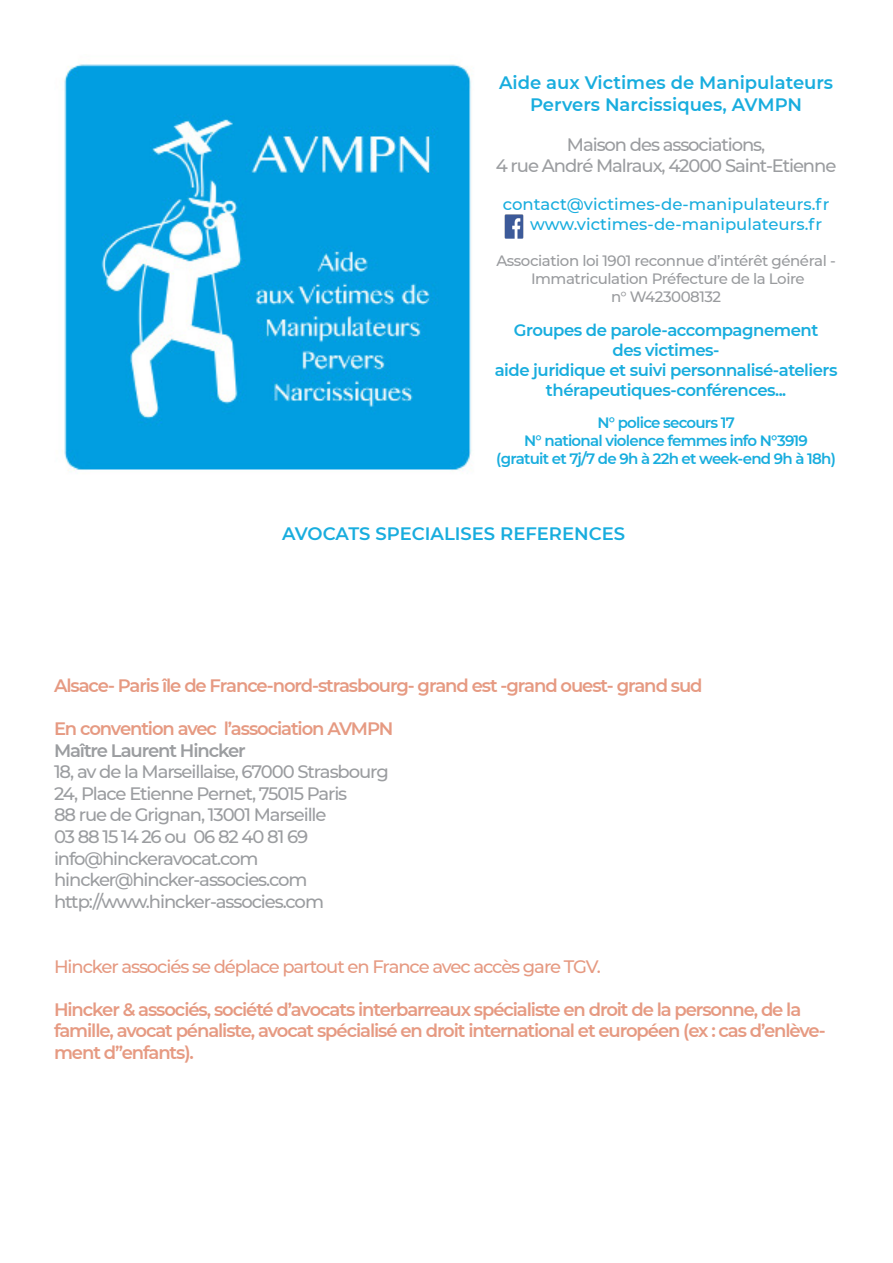
<style>
.page{position:relative;width:893px;height:1263px;background:#fff}
.page>*{position:absolute;margin:0;border:0;box-sizing:border-box;transform-origin:0 0}
.t1{font:600 18px/21.6px "Montserrat";letter-spacing:-.06em;color:#e69a82}
.t2{font:500 18px/21.6px "Montserrat";letter-spacing:-.06em;color:#9b9da0;text-align:center}
.t3{font:600 18px/21.6px "Montserrat";color:#18adde;text-align:center}
.t4{font:500 18px "Montserrat";letter-spacing:-.06em;color:#e69a82}
.t5{font:600 18px "Montserrat";letter-spacing:-.06em;color:#9b9da0}
.t6{font:600 16.5px/19.8px "Montserrat";letter-spacing:-.03em;color:#18adde;text-align:center}
.t7{font:500 16.5px/19.8px "Montserrat";color:#18adde}
.t8{font:600 15px/18px "Montserrat";letter-spacing:-.05em;color:#18adde;text-align:center}
.t9{font:500 15px/18px "Montserrat";letter-spacing:-.03em;color:#999b9e;text-align:center}
</style>
<div class="page">
<img style="left:64px;top:64px;width:408px;height:407px">
<img style="left:504px;top:215px;width:20px;height:23px">
<p class="t3" style="left:499px;top:71px;width:336px">Aide aux Victimes de Manipulateurs<br>Pervers Narcissiques, AVMPN</p>
<p class="t2" style="left:496px;top:133px;width:342px">Maison des associations,<br>4 rue André Malraux, 42000 Saint-Etienne</p>
<p class="t7" style="left:530px;top:194px;width:301px;text-indent:-27px">contact@victimes-de-manipulateurs.fr www.victimes-de-manipulateurs.fr</p>
<p class="t9" style="left:496px;top:251px;width:341px">Association loi 1901 reconnue d’intérêt général -<br>Immatriculation Préfecture de la Loire<br>n° W423008132</p>
<p class="t6" style="left:495px;top:320px;width:344px">Groupes de parole-accompagnement<br>des victimes-<br>aide juridique et suivi personnalisé-ateliers thérapeutiques-conférences...</p>
<p class="t8" style="left:496px;top:413px;width:341px">N° police secours 17<br>N° national violence femmes info N°3919 (gratuit et 7j/7 de 9h à 22h et week-end 9h à 18h)</p>
<p class="t3" style="left:282px;top:522px;width:345px">AVOCATS SPECIALISES REFERENCES</p>
<p class="t1" style="left:54px;top:674px;width:650px">Alsace- Paris île de France-nord-strasbourg- grand est -grand ouest- grand sud</p>
<p class="t1" style="left:54px;top:717px;width:341px">En convention avec l’association AVMPN</p>
<p class="t5" style="left:54px;top:737px;width:193px">Maître Laurent Hincker</p>
<p class="t2" style="left:54px;top:760px;width:336px;text-align:left">18, av de la Marseillaise, 67000 Strasbourg 24, Place Etienne Pernet, 75015 Paris<br>88 rue de Grignan, 13001 Marseille<br>03 88 15 14 26 ou 06 82 40 81 69 info@hinckeravocat.com hincker@hincker-associes.com</p>
<p class="t2" style="left:54px;top:890px;width:271px">http://www.hincker-associes.com</p>
<p class="t4" style="left:54px;top:953px;width:549px">Hincker associés se déplace partout en France avec accès gare TGV.</p>
<p class="t1" style="left:54px;top:998px;width:773px">Hincker &amp; associés, société d’avocats interbarreaux spécialiste en droit de la personne, de la famille, avocat pénaliste, avocat spécialisé en droit international et européen (ex : cas d’enlève&shy;ment d’’enfants).</p>
</div>
